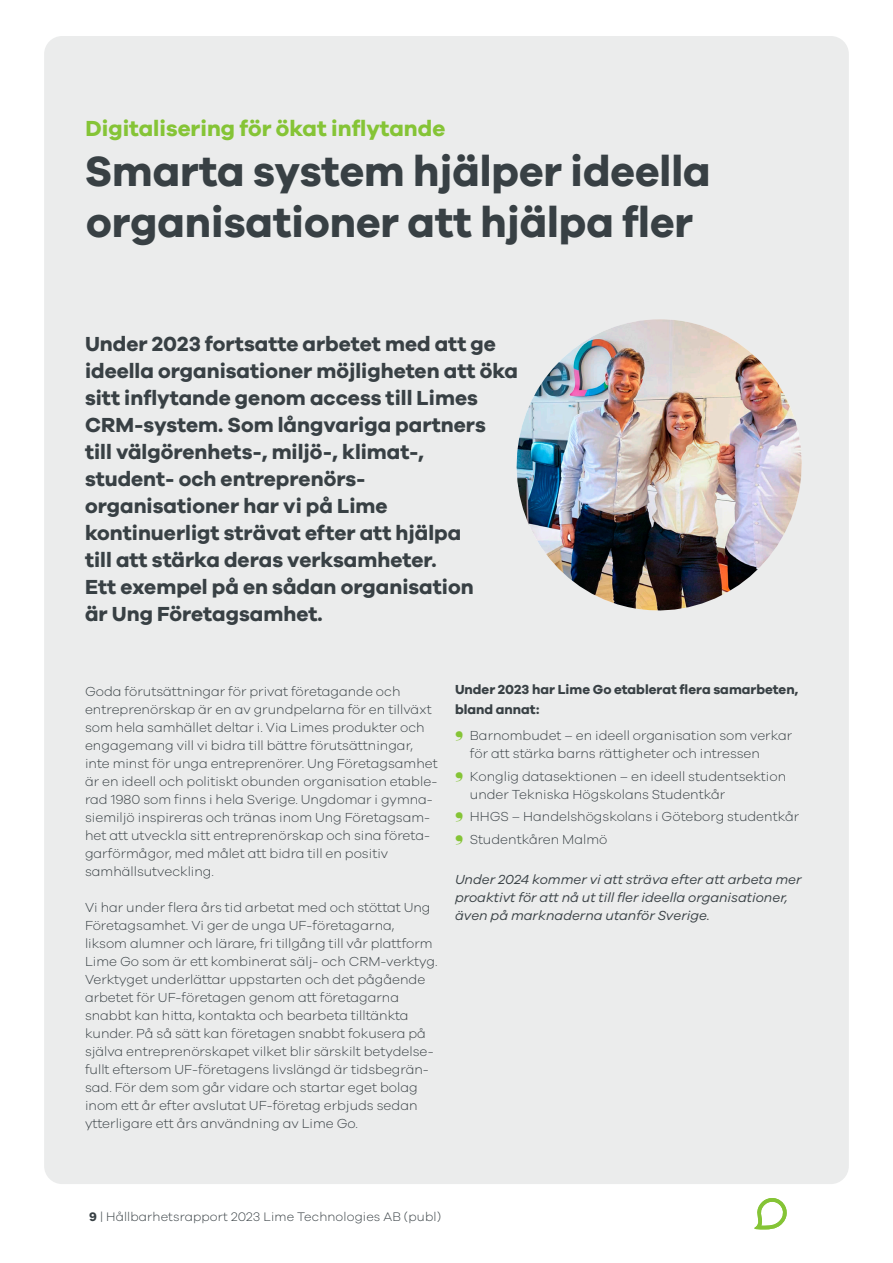
<style>
.page{position:relative;width:893px;height:1263px;background:#fff}
.page>*{position:absolute;margin:0;border:0;box-sizing:border-box;transform-origin:0 0}
.Huvudrubrik{font:700 43.5px/50.2px "Galano Grotesque";color:#384044}
.Huvudrubrik-_mindre{font:700 22.5px "Galano Grotesque";color:#85c436}
.Rubrik_2{font:700 21px/27px "Galano Grotesque";color:#384044}
.Brödtext{font:300 13.5px/18px "Galano Grotesque";color:#384044}
.Brödtext-2{font:italic 13.5px/18px "Galano Grotesque";color:#384044}
.Rubrik_4{font:700 13.5px/19.5px "Galano Grotesque";color:#384044}
.t1{font:300 12.75px "Galano Grotesque";letter-spacing:.01em;color:#384044}
.s1{color:#85c436}
.s2{font-weight:700}
</style>
<div class="page">
<svg style="left:754px;top:1198px;width:33px;height:31px"></svg>
<div style="left:44px;top:36px;width:805px;height:1148px;background:#ebecec;border-radius:18px"></div>
<img style="left:516px;top:319px;width:286px;height:291px">
<p class="Huvudrubrik-_mindre" style="left:86px;top:115px;width:361px">Digitalisering för ökat inflytande</p>
<p class="Huvudrubrik" style="left:85px;top:145px;width:627px">Smarta system hjälper ideella organisationer att hjälpa fler</p>
<p class="Rubrik_2" style="left:85px;top:330px;width:434px">Under 2023 fortsatte arbetet med att ge ideella organisationer möjligheten att öka sitt inflytande genom access till Limes CRM-system. Som långvariga partners<br>till välgörenhets-, miljö-, klimat-, student- och entreprenörs&shy;organisationer har vi på Lime kontinuerligt strävat efter att hjälpa<br>till att stärka deras verksamheter.<br>Ett exempel på en sådan organisation<br>är Ung Företagsamhet.</p>
<p class="Brödtext" style="left:85px;top:682px;width:354px">Goda förutsättningar för privat företagande och entreprenörskap är en av grundpelarna för en tillväxt som hela samhället deltar i. Via Limes produkter och engagemang vill vi bidra till bättre förutsättningar, inte minst för unga entreprenörer. Ung Företagsamhet är en ideell och politiskt obunden organisation etable&shy;rad 1980 som finns i hela Sverige. Ungdomar i gymna&shy;siemiljö inspireras och tränas inom Ung Företagsam&shy;het att utveckla sitt entreprenörskap och sina företa&shy;garförmågor, med målet att bidra till en positiv samhällsutveckling.</p>
<p class="Brödtext" style="left:85px;top:898px;width:354px">Vi har under flera års tid arbetat med och stöttat Ung Företagsamhet. Vi ger de unga UF-företagarna, liksom alumner och lärare, fri tillgång till vår plattform Lime Go som är ett kombinerat sälj- och CRM-verktyg.<br>Verktyget underlättar uppstarten och det pågående arbetet för UF-företagen genom att företagarna snabbt kan hitta, kontakta och bearbeta tilltänkta kunder. På så sätt kan företagen snabbt fokusera på själva entreprenörskapet vilket blir särskilt betydelse&shy;fullt eftersom UF-företagens livslängd är tidsbegrän&shy;sad. För dem som går vidare och startar eget bolag inom ett år efter avslutat UF-företag erbjuds sedan ytterligare ett års användning av Lime Go.</p>
<p class="Rubrik_4" style="left:455px;top:680px;width:345px">Under 2023 har Lime Go etablerat flera samarbeten, bland annat:</p>
<p class="Brödtext" style="left:470px;top:726px;width:324px;text-indent:-15px"><span class="s1">❜</span> Barnombudet – en ideell organisation som verkar för att stärka barns rättigheter och intressen</p>
<p class="Brödtext" style="left:470px;top:767px;width:318px;text-indent:-15px"><span class="s1">❜</span> Konglig datasektionen – en ideell studentsektion under Tekniska Högskolans Studentkår</p>
<p class="Brödtext" style="left:455px;top:807px;width:346px"><span class="s1">❜</span> HHGS – Handelshögskolans i Göteborg studentkår</p>
<p class="Brödtext" style="left:455px;top:830px;width:154px"><span class="s1">❜</span> Studentkåren Malmö</p>
<p class="Brödtext-2" style="left:455px;top:870px;width:348px">Under 2024 kommer vi att sträva efter att arbeta mer proaktivt för att nå ut till fler ideella organisationer, även på marknaderna utanför Sverige.</p>
<p class="t1" style="left:89px;top:1209px;width:353px"><span class="s2">9</span> | Hållbarhetsrapport 2023 Lime Technologies AB (publ)</p>
</div>
